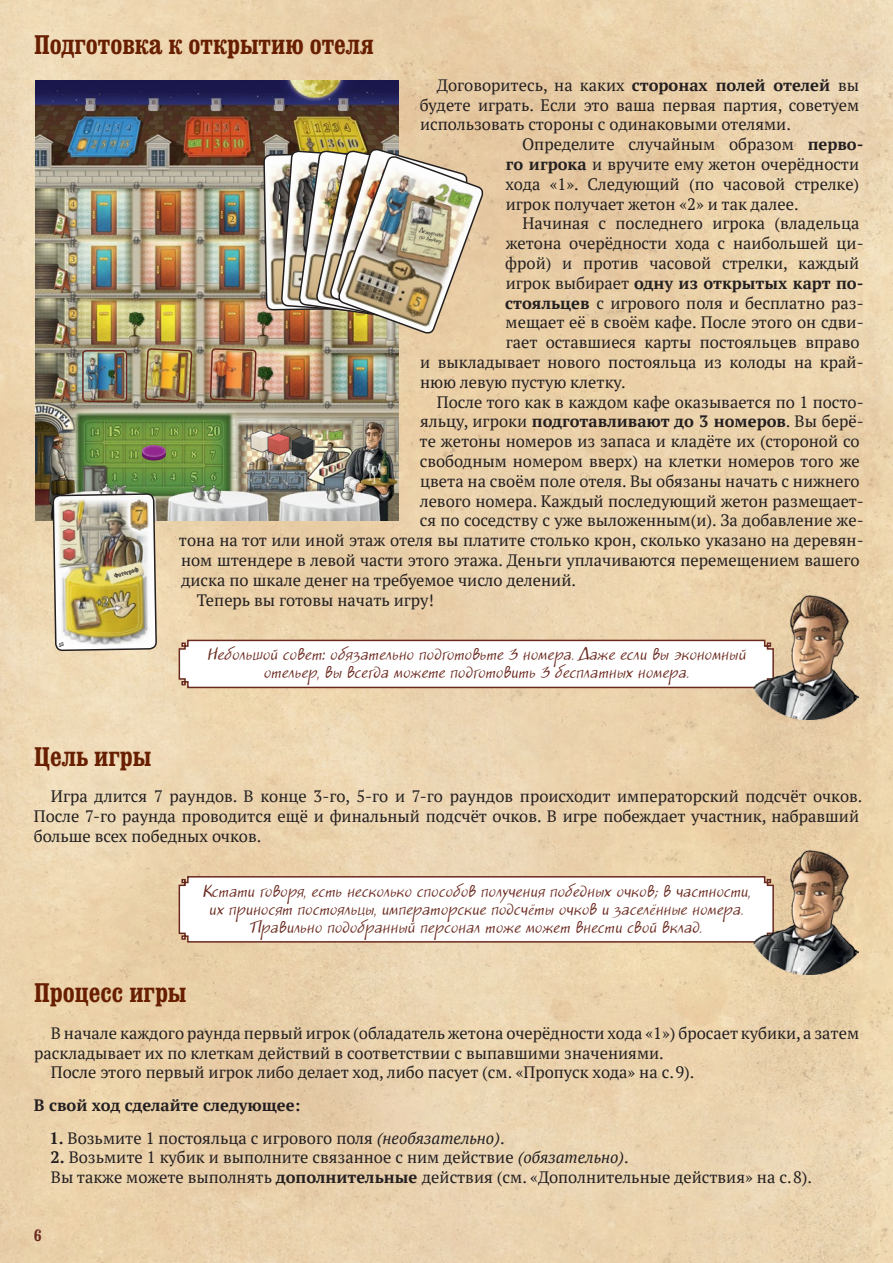
<style>
.page{position:relative;width:893px;height:1263px;background:#fff}
.page>*{position:absolute;margin:0;border:0;box-sizing:border-box;transform-origin:0 0}
.t1{font:27px "SPSL Swordsman C";color:#681e00}
.t2{font:16.5px/19.8px "PT Serif";color:#231f20}
.t3{font:700 16.5px "PT Serif";color:#231f20}
.t4{font:16.5px "SPSL Swordsman C";color:#6a291f}
.t5{font:italic 15px/18px "Jakob C";letter-spacing:.045em;color:#6a291f;text-align:center}
.t6{font:italic 6px/6px "Jakob C";color:#231f20}
.t7{font:6px "SPSL Swordsman C";color:#231f20}
.s1{font-weight:700}
.s2{font-weight:400}
.s3{font-style:italic}
</style>
<div class="page">
<img style="left:0;top:0;width:893px;height:1263px">
<svg style="left:178px;top:639px;width:576px;height:50px"></svg>
<img style="left:754px;top:596px;width:105px;height:124px">
<svg style="left:178px;top:875px;width:576px;height:68px"></svg>
<img style="left:754px;top:850px;width:105px;height:124px">
<img style="left:35px;top:81px;width:364px;height:440px">
<div style="left:140px;top:445px;width:27px;height:18px;background:#231f20;opacity:.5"></div>
<div style="left:140px;top:445px;width:27px;height:13px;background:#799d41"></div>
<img style="left:279px;top:426px;width:23px;height:23px">
<img style="left:291px;top:436px;width:23px;height:23px">
<img style="left:257px;top:429px;width:16px;height:24px">
<img style="left:267px;top:432px;width:23px;height:24px">
<img style="left:85px;top:351px;width:42px;height:50px">
<div style="left:82px;top:350px;width:45px;height:52px;border:2px solid #6a291f;border-radius:3px"></div>
<img style="left:209px;top:347px;width:48px;height:135px">
<img style="left:142px;top:297px;width:51px;height:164px">
<img style="left:52px;top:494px;width:106px;height:156px">
<img style="left:263px;top:148px;width:221px;height:193px">
<h1 class="t1" style="left:34px;top:30px;width:341px">Подготовка к открытию отеля</h1>
<p class="t7" style="left:114px;top:573px;width:27px;rotate:-17deg">Фотограф</p>
<p class="t2" style="left:437px;top:75px;width:424px">Договоритесь, на каких <span class="s1">сторонах полей отелей</span> вы</p>
<p class="t2" style="left:420px;top:95px;width:441px">будете играть. Если это ваша первая партия, советуем</p>
<p class="t2" style="left:420px;top:114px;width:372px">использовать стороны с одинаковыми отелями.</p>
<p class="t2" style="left:522px;top:134px;width:343px">Определите случайным образом <span class="s1">перво-</span></p>
<p class="t2" style="left:506px;top:154px;width:355px"><span class="s1">го игрока</span> и вручите ему жетон очерёдности</p>
<p class="t2" style="left:506px;top:174px;width:355px">хода «1». Следующий (по часовой стрелке)</p>
<p class="t2" style="left:506px;top:194px;width:294px">игрок получает жетон «2» и так далее.</p>
<p class="t2" style="left:522px;top:213px;width:338px">Начиная с последнего игрока (владельца</p>
<p class="t2" style="left:506px;top:233px;width:357px">жетона очерёдности хода с наибольшей ци-</p>
<p class="t2" style="left:505px;top:253px;width:355px">фрой) и против часовой стрелки, каждый</p>
<p class="t3" style="left:506px;top:272px;width:359px"><span class="s2">игрок выбирает</span> одну из открытых карт по-</p>
<p class="t2" style="left:505px;top:293px;width:360px"><span class="s1">стояльцев</span> с игрового поля и бесплатно раз-</p>
<p class="t2" style="left:506px;top:312px;width:360px">мещает её в своём кафе. После этого он сдви-</p>
<p class="t2" style="left:506px;top:332px;width:355px">гает оставшиеся карты постояльцев вправо</p>
<p class="t2" style="left:420px;top:352px;width:445px">и выкладывает нового постояльца из колоды на край-</p>
<p class="t2" style="left:420px;top:372px;width:207px">нюю левую пустую клетку.</p>
<p class="t2" style="left:437px;top:392px;width:428px">После того как в каждом кафе оказывается по 1 посто-</p>
<p class="t3" style="left:420px;top:411px;width:445px"><span class="s2">яльцу, игроки</span> подготавливают до 3 номеров<span class="s2">. Вы берё-</span></p>
<p class="t2" style="left:420px;top:431px;width:442px">те жетоны номеров из запаса и кладёте их (стороной со</p>
<p class="t2" style="left:420px;top:451px;width:441px">свободным номером вверх) на клетки номеров того же</p>
<p class="t2" style="left:420px;top:471px;width:441px">цвета на своём поле отеля. Вы обязаны начать с нижнего</p>
<p class="t2" style="left:420px;top:491px;width:445px">левого номера. Каждый последующий жетон размещает-</p>
<p class="t2" style="left:420px;top:510px;width:445px">ся по соседству с уже выложенным(и). За добавление же-</p>
<p class="t2" style="left:179px;top:530px;width:686px">тона на тот или иной этаж отеля вы платите столько крон, сколько указано на деревян-</p>
<p class="t2" style="left:181px;top:550px;width:680px">ном штендере в левой части этого этажа. Деньги уплачиваются перемещением вашего</p>
<p class="t2" style="left:181px;top:570px;width:397px">диска по шкале денег на требуемое число делений.</p>
<p class="t2" style="left:197px;top:590px;width:238px">Теперь вы готовы начать игру!</p>
<p class="t6" style="left:420px;top:228px;width:26px;rotate:12deg">Дежурная по этажу</p>
<p class="t5" style="left:207px;top:646px;width:545px">Небольшойсовет:обязательноподготовьте3 номера.Дажеесливы экономный отельер,вы всегдаможетеподготовить3 бесплатныхномера.</p>
<h1 class="t1" style="left:34px;top:741px;width:119px">Цель игры</h1>
<p class="t2" style="left:34px;top:786px;width:830px;text-indent:17px">Игра длится 7 раундов. В конце 3‑го, 5‑го и 7‑го раундов происходит императорский подсчёт очков.<br>После 7‑го раунда проводится ещё и финальный подсчёт очков. В игре побеждает участник, набравший больше всех победных очков.</p>
<p class="t5" style="left:202px;top:882px;width:554px">Кстатиговоря,естьнесколькоспособовполученияпобедныхочков;в частности, ихприносят постояльцы,императорскиеподсчёты очкови заселённыеномера.<br>Правильноподобранныйперсоналтожеможет внестисвойвклад.</p>
<h1 class="t1" style="left:34px;top:978px;width:154px">Процесс игры</h1>
<p class="t2" style="left:51px;top:1023px;width:810px">В начале каждого раунда первый игрок (обладатель жетона очерёдности хода «1») бросает кубики, а затем</p>
<p class="t2" style="left:34px;top:1043px;width:631px">раскладывает их по клеткам действий в соответствии с выпавшими значениями.</p>
<p class="t2" style="left:51px;top:1062px;width:645px">После этого первый игрок либо делает ход, либо пасует (см. «Пропуск хода» на с.9).</p>
<p class="t3" style="left:34px;top:1094px;width:268px">В свой ход сделайте следующее:</p>
<p class="t2" style="left:49px;top:1127px;width:457px"><span class="s1">1.</span> Возьмите 1 постояльца с игрового поля <span class="s3">(необязательно)</span>.</p>
<p class="t2" style="left:51px;top:1147px;width:763px"><span class="s1">2.</span> Возьмите 1 кубик и выполните связанное с ним действие <span class="s3">(обязательно)</span>.<br>Вы также можете выполнять <span class="s1">дополнительные</span> действия (см. «Дополнительные действия» на с.8).</p>
<p class="t4" style="left:34px;top:1226px;width:9px">6</p>
</div>
